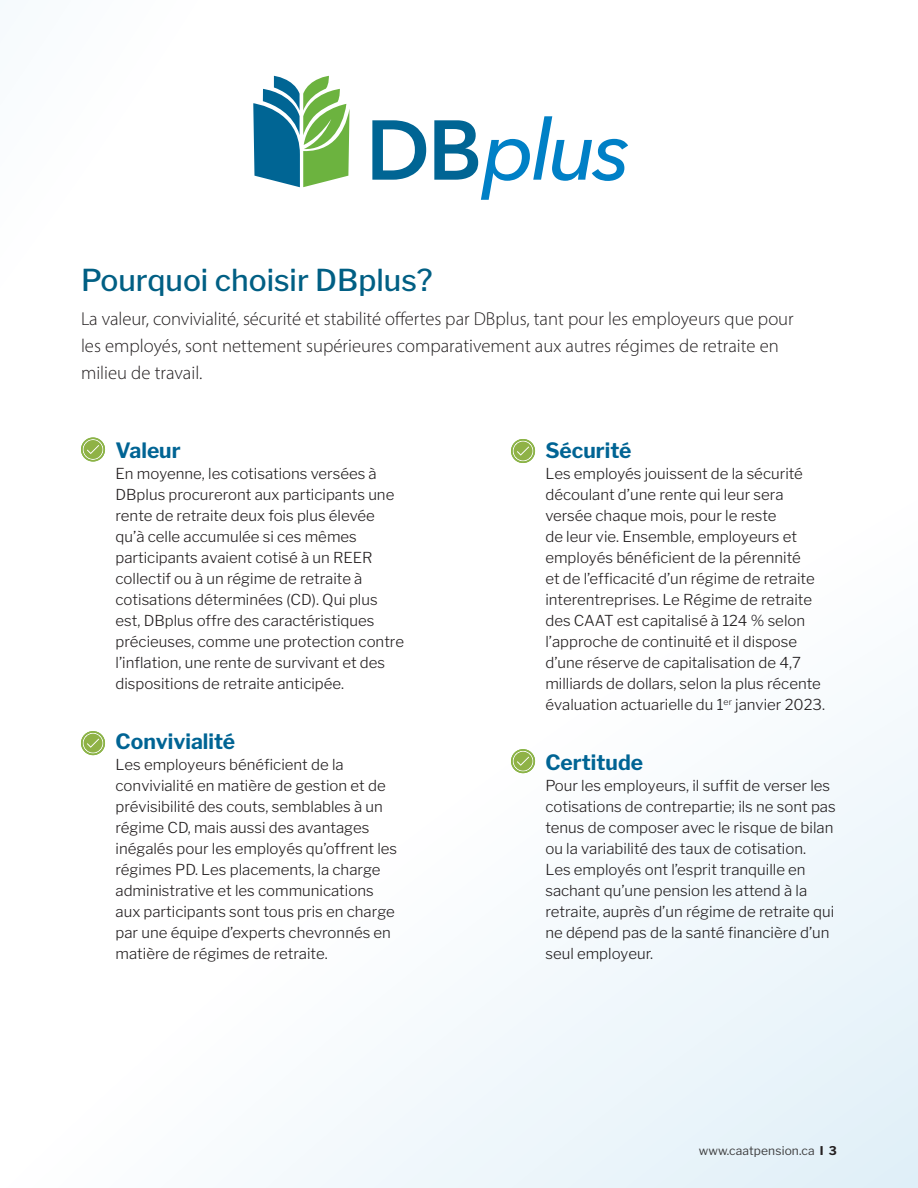
<style>
.page{position:relative;width:918px;height:1188px;background:#fff}
.page>*{position:absolute;margin:0;border:0;box-sizing:border-box;transform-origin:0 0}
.t1{font:500 30px "Libre Franklin";color:#015f84}
.H3_Light_blue{font:700 21px "Libre Franklin";color:#006494}
.t2{font:300 18.75px/27px "Myriad Pro";color:#231f20}
.Body_Text_10pt{font:300 15px/21px "Libre Franklin";color:#231f20}
.t3{font:12px "Libre Franklin";letter-spacing:.01em;color:#3e3e3f}
.s1{font-weight:700;color:#231f20}
</style>
<div class="page">
<svg style="left:91px;top:706px;width:827px;height:482px"></svg>
<svg style="left:81px;top:437px;width:24px;height:25px"></svg>
<svg style="left:81px;top:731px;width:24px;height:24px"></svg>
<svg style="left:511px;top:439px;width:24px;height:24px"></svg>
<svg style="left:511px;top:749px;width:24px;height:24px"></svg>
<svg style="left:253px;top:76px;width:97px;height:111px"></svg>
<svg style="left:372px;top:120px;width:54px;height:60px"></svg>
<svg style="left:434px;top:116px;width:194px;height:84px"></svg>
<h2 class="t1" style="left:81px;top:262px;width:353px">Pourquoi choisir DBplus?</h2>
<p class="t2" style="left:81px;top:305px;width:714px">La valeur, convivialité, sécurité et stabilité offertes par DBplus, tant pour les employeurs que pour les employés, sont nettement supérieures comparativement aux autres régimes de retraite en milieu de travail.</p>
<p class="H3_Light_blue" style="left:116px;top:438px;width:67px">Valeur</p>
<p class="Body_Text_10pt" style="left:116px;top:463px;width:290px">En moyenne, les cotisations versées à DBplus procureront aux participants une rente de retraite deux fois plus élevée qu’à celle accumulée si ces mêmes participants avaient cotisé à un REER collectif ou à un régime de retraite à cotisations déterminées (CD). Qui plus est, DBplus offre des caractéristiques précieuses, comme une protection contre l’inflation, une rente de survivant et des dispositions de retraite anticipée.</p>
<p class="H3_Light_blue" style="left:116px;top:729px;width:121px">Convivialité</p>
<p class="Body_Text_10pt" style="left:116px;top:754px;width:283px">Les employeurs bénéficient de la convivialité en matière de gestion et de prévisibilité des couts, semblables à un régime CD, mais aussi des avantages inégalés pour les employés qu’offrent les régimes PD. Les placements, la charge administrative et les communications aux participants sont tous pris en charge par une équipe d’experts chevronnés en matière de régimes de retraite.</p>
<p class="H3_Light_blue" style="left:545px;top:438px;width:88px">Sécurité</p>
<p class="Body_Text_10pt" style="left:545px;top:463px;width:281px">Les employés jouissent de la sécurité découlant d’une rente qui leur sera versée chaque mois, pour le reste<br>de leur vie. Ensemble, employeurs et employés bénéficient de la pérennité<br>et de l’efficacité d’un régime de retraite interentreprises. Le Régime de retraite des CAAT est capitalisé à 124 % selon l’approche de continuité et il dispose d’une réserve de capitalisation de 4,7 milliards de dollars, selon la plus récente évaluation actuarielle du 1<sup>er</sup> janvier 2023.</p>
<p class="H3_Light_blue" style="left:545px;top:750px;width:99px">Certitude</p>
<p class="Body_Text_10pt" style="left:545px;top:775px;width:292px">Pour les employeurs, il suffit de verser les cotisations de contrepartie; ils ne sont pas tenus de composer avec le risque de bilan ou la variabilité des taux de cotisation.<br>Les employés ont l’esprit tranquille en sachant qu’une pension les attend à la retraite, auprès d’un régime de retraite qui ne dépend pas de la santé financière d’un seul employeur.</p>
<p class="t3" style="left:699px;top:1143px;width:140px">www.caatpension.ca <span class="s1">I 3</span></p>
</div>
